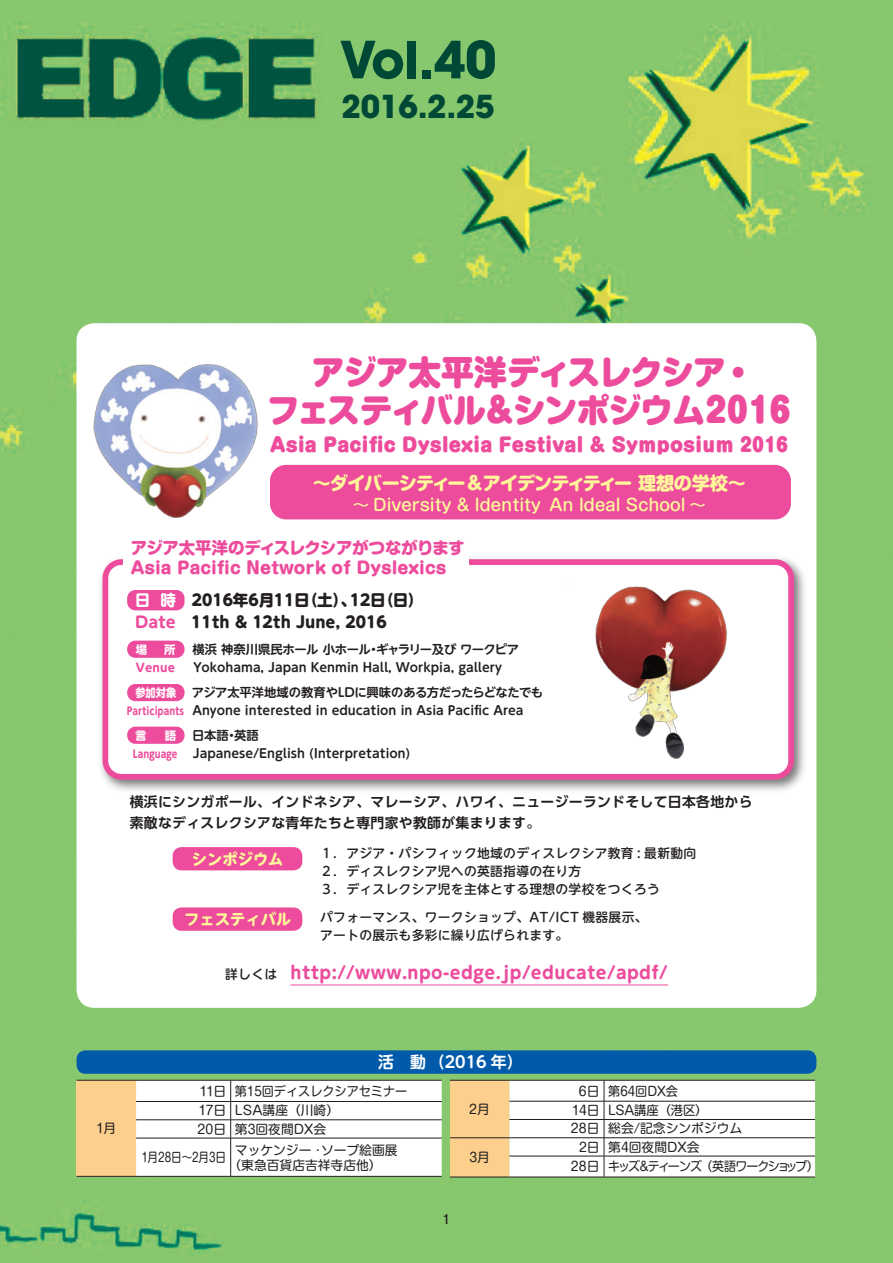
<style>
.page{position:relative;width:893px;height:1263px;background:#fff}
.page>*{position:absolute;margin:0;border:0;box-sizing:border-box;transform-origin:0 0}
.t1{font:700 50.85px "ITC Avant Garde Std";color:#004836}
.t2{font:900 33.6px/37.3px "Shin M Go Pr 6";letter-spacing:-.025em;color:#ed4c9c;text-align:center}
.t3{font:700 31.35px "ITC Avant Garde Std";letter-spacing:-.01em;color:#004836}
.t4{font:900 18.9px "Shin M Go Pr 6";color:#ed4c9c}
.t5{font:800 18.15px "Shin M Go Pr 6";letter-spacing:-.05em;color:#fff79a}
.t6{font:700 16.95px "UD Shin M Go Pro";letter-spacing:.025em;color:#ed4c9c}
.t7{font:800 16.5px/20.5px "Shin M Go Pr 6";color:#ed4c9c}
.t8{font:500 16.35px "Shin M Go Pr 6";color:#fff79a}
.t9{font:700 15.9px "UD Shin M Go Pro De";color:#fff}
.t10{font:800 15.6px/21.6px "UD Shin M Go Pr 6";color:#231f20}
.t11{font:700 15.3px "UD Shin M Go Pro";color:#fff79a}
.t12{font:700 13.8px/20.2px "UD Shin Go Pro De";letter-spacing:.025em;color:#231f20}
.t13{font:700 13.8px "Futo Go B101 Pro";color:#231f20}
.t14{font:500 12.75px/18.1px "UD Shin M Go Pro";letter-spacing:.025em;color:#231f20}
.t15{font:12.75px/19.8px "Shin M Go Pro";color:#231f20}
.t16{font:12.75px/19.6px "Shin M Go Pro";letter-spacing:-.06em;color:#231f20}
.t17{font:12.75px "Shin M Go Pro";color:#231f20;scale:.83 1}
.t18{font:700 12.3px/18.1px "UD Shin M Go Pr 6 De";color:#231f20}
.t19{font:700 11.55px "UD Shin M Go Pr 6";color:#fff}
.s1{font-weight:700;color:#fff}
.s2{font-weight:700;color:#ed4c9c}
.s3{font-family:"UD Shin M Go Pr 6";font-size:11.55px;color:#ed4c9c}
.s4{font-family:"UD Shin M Go Pr 6"}
.s5{font-family:"UD Shin M Go Pr 6";font-size:11.55px;color:#fff}
.s6{font-family:"UD Shin M Go Pr 6";font-size:10.65px;color:#ed4c9c}
.s7{font-weight:500;font-size:12.75px;color:#231f20}
</style>
<div class="page">
<img style="left:0;top:0;width:893px;height:1263px">
<div style="left:77px;top:1080px;width:59px;height:96px;background:#fdcf8c"></div>
<svg style="left:136px;top:1081px;width:306px;height:95px"></svg>
<hr style="left:230px;top:1138px;width:1px;height:38px;background:#231f20">
<hr style="left:77px;top:1176px;width:59px;height:1px;background:#231f20">
<hr style="left:77px;top:1080px;width:59px;height:1px;background:#231f20">
<hr style="left:136px;top:1080px;width:95px;height:1px;background:#231f20">
<hr style="left:231px;top:1080px;width:211px;height:1px;background:#231f20">
<hr style="left:136px;top:1138px;width:95px;height:1px;background:#231f20">
<hr style="left:231px;top:1138px;width:211px;height:1px;background:#231f20">
<hr style="left:136px;top:1176px;width:95px;height:1px;background:#231f20">
<hr style="left:231px;top:1176px;width:211px;height:1px;background:#231f20">
<div style="left:77px;top:1050px;width:739px;height:24px;background:#015aaa;border-radius:9px"></div>
<svg style="left:450px;top:1081px;width:365px;height:96px"></svg>
<hr style="left:450px;top:1177px;width:59px;height:1px;background:#231f20">
<hr style="left:509px;top:1177px;width:95px;height:1px;background:#231f20">
<hr style="left:604px;top:1177px;width:211px;height:1px;background:#231f20">
<hr style="left:450px;top:1080px;width:59px;height:1px;background:#231f20">
<hr style="left:450px;top:1137px;width:59px;height:1px;background:#231f20">
<hr style="left:509px;top:1101px;width:95px;height:1px;background:#231f20">
<hr style="left:509px;top:1156px;width:95px;height:1px;background:#231f20">
<hr style="left:509px;top:1080px;width:95px;height:1px;background:#231f20">
<hr style="left:604px;top:1080px;width:211px;height:1px;background:#231f20">
<div style="left:77px;top:323px;width:739px;height:685px;background:#fff;border-radius:18px"></div>
<img style="left:100px;top:558px;width:705px;height:233px">
<div style="left:105px;top:562px;width:686px;height:215px;background:#fff;border-radius:16px"></div>
<div style="left:103px;top:559px;width:691px;height:221px;border:6px solid #ed4c9c;border-radius:16px"></div>
<div style="left:123px;top:534px;width:345px;height:44px;background:#fff"></div>
<img style="left:561px;top:558px;width:203px;height:223px">
<img style="left:93px;top:364px;width:165px;height:154px">
<div style="left:127px;top:590px;width:58px;height:20px;background:#ed4c9c;border-radius:8px"></div>
<div style="left:127px;top:684px;width:58px;height:17px;background:#ed4c9c;border-radius:8px"></div>
<div style="left:127px;top:727px;width:58px;height:17px;background:#ed4c9c;border-radius:8px"></div>
<div style="left:127px;top:641px;width:58px;height:17px;background:#ed4c9c;border-radius:8px"></div>
<div style="left:270px;top:465px;width:521px;height:54px;background:#ed4c9c;border-radius:16px"></div>
<hr style="left:291px;top:984px;width:377px;height:1px;background:#ed4c9c">
<div style="left:173px;top:847px;width:129px;height:23px;background:#ed4c9c;border-radius:9px"></div>
<div style="left:173px;top:907px;width:129px;height:24px;background:#ed4c9c;border-radius:9px"></div>
<h1 class="t1" style="left:340px;top:27px;width:158px">Vol.40</h1>
<h3 class="t3" style="left:342px;top:86px;width:154px">2016.2.25</h3>
<h2 class="t2" style="left:267px;top:355px;width:525px">アジア太平洋ディスレクシア・<br>フェスティバル＆シンポジウム2016</h2>
<h3 class="t4" style="left:270px;top:435px;width:519px">Asia Pacific Dyslexia Festival &amp; Symposium 2016</h3>
<h3 class="t5" style="left:313px;top:467px;width:435px">～ダイバーシティー&amp;アイデンティティー 理想の学校～</h3>
<h3 class="t8" style="left:353px;top:492px;width:355px">～ Diversity &amp; Identity An Ideal School ～</h3>
<h3 class="t7" style="left:131px;top:536px;width:335px">アジア太平洋のディスレクシアがつながります<br>Asia Pacific Network of Dyslexics</h3>
<p class="t10" style="left:135px;top:589px;width:290px"><span class="s1">日 時</span> 2016年6月11日（土）、12日（日）<br><span class="s2">Date</span> 11th &amp; 12th June, 2016</p>
<p class="t19" style="left:136px;top:639px;width:13px">場</p>
<p class="t19" style="left:164px;top:639px;width:13px">所</p>
<p class="t18" style="left:136px;top:639px;width:385px;text-indent:57px">横浜 神奈川県民ホール 小ホール・ギャラリー及び ワークピア<br><span class="s3">Venue</span><span class="s4">　</span> Yokohama, Japan Kenmin Hall, Workpia, gallery</p>
<p class="t18" style="left:127px;top:682px;width:418px;text-indent:8px"><span class="s5">参加対象</span> アジア太平洋地域の教育やＬＤに興味のある方だったらどなたでも<br><span class="s6">Participants</span> Anyone interested in education in Asia Pacific Area</p>
<p class="t19" style="left:135px;top:725px;width:43px">言 　語</p>
<p class="t18" style="left:133px;top:725px;width:279px;text-indent:59px">日本語・英語<br><span class="s6">Language</span> Japanese/English (Ｉｎｔｅｒｐｒｅｔａｔｉｏｎ)</p>
<p class="t12" style="left:130px;top:792px;width:624px">横浜にシンガポール、インドネシア、マレーシア、ハワイ、ニュージーランドそして日本各地から素敵なディスレクシアな青年たちと専門家や教師が集まります。</p>
<p class="t14" style="left:320px;top:844px;width:378px">１．アジア・パシフィック地域のディスレクシア教育 : 最新動向<br>２．ディスレクシア児への英語指導の在り方<br>３．ディスレクシア児を主体とする理想の学校をつくろう</p>
<p class="t14" style="left:320px;top:907px;width:329px">パフォーマンス、ワークショップ、AT/ICT 機器展示、アートの展示も多彩に繰り広げられます。</p>
<h3 class="t6" style="left:225px;top:959px;width:444px"><span class="s7">詳しくは　</span>http://www.npo-edge.jp/educate/apdf/</h3>
<p class="t11" style="left:192px;top:846px;width:93px">シンポジウム</p>
<p class="t11" style="left:184px;top:907px;width:109px">フェスティバル</p>
<p class="t15" style="left:96px;top:1117px;width:21px">1月</p>
<p class="t9" style="left:378px;top:1049px;width:146px">活　動 （2016 年）</p>
<p class="t15" style="left:469px;top:1097px;width:22px">2月</p>
<p class="t15" style="left:572px;top:1079px;width:137px;text-indent:7px">6日 第64回DX会<br>14日 LSA講座（港区）</p>
<p class="t15" style="left:571px;top:1117px;width:173px">28日 総会/記念シンポジウム</p>
<p class="t15" style="left:199px;top:1079px;width:210px">11日 第15回ディスレクシアセミナー<br>17日 LSA講座（川崎）</p>
<p class="t15" style="left:197px;top:1117px;width:130px">20日 第3回夜間DX会</p>
<p class="t17" style="left:142px;top:1147px;width:103px">1月28日〜2月3日</p>
<p class="t15" style="left:229px;top:1141px;width:171px;line-height:14.9px;text-indent:6px">マッケンジー･ソープ絵画展（東急百貨店吉祥寺店他）</p>
<p class="t15" style="left:469px;top:1146px;width:22px">3月</p>
<p class="t16" style="left:571px;top:1135px;width:249px;text-indent:8px">2日 第4回夜間DX会　<br>28日 キッズ＆ティーンズ（英語ワークショップ）</p>
<p class="t13" style="left:443px;top:1208px;width:9px">1</p>
</div>
